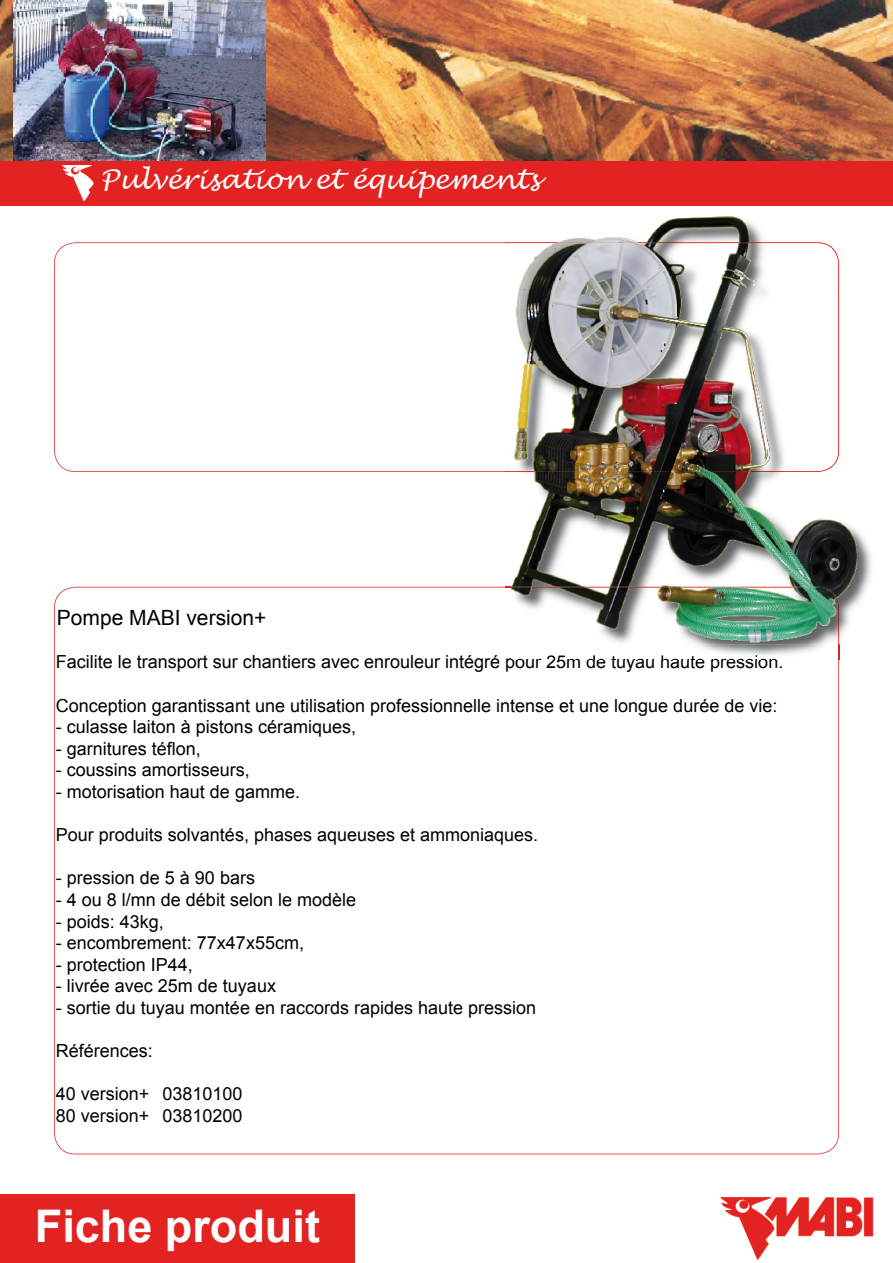
<style>
.page{position:relative;width:893px;height:1263px;background:#fff}
.page>*{position:absolute;margin:0;border:0;box-sizing:border-box;transform-origin:0 0}
.t1{font:700 45px "Arial";color:#fff}
.t2{font:italic 27px "Lucida Handwriting";color:#fff}
.t3{font:21px "Arial";color:#000}
.t4{font:18px/21.6px "Arial";color:#000}
</style>
<div class="page">
<div style="left:0;top:1194px;width:355px;height:69px;background:#e32322"></div>
<img style="left:720px;top:1197px;width:154px;height:63px">
<svg style="left:54px;top:587px;width:785px;height:567px"></svg>
<svg style="left:54px;top:242px;width:451px;height:230px"></svg>
<img style="left:511px;top:534px;width:360px;height:126px">
<img style="left:511px;top:655px;width:271px;height:5px">
<svg style="left:838px;top:644px;width:1px;height:16px"></svg>
<img style="left:505px;top:471px;width:6px;height:173px">
<img style="left:560px;top:216px;width:280px;height:53px">
<img style="left:810px;top:269px;width:50px;height:375px">
<img style="left:511px;top:472px;width:299px;height:115px">
<img style="left:511px;top:587px;width:328px;height:57px">
<img style="left:515px;top:289px;width:263px;height:137px">
<img style="left:511px;top:242px;width:328px;height:47px">
<img style="left:792px;top:288px;width:47px;height:184px">
<img style="left:511px;top:426px;width:281px;height:46px">
<img style="left:0;top:0;width:14px;height:161px">
<img style="left:266px;top:0;width:627px;height:161px">
<img style="left:14px;top:0;width:252px;height:161px">
<div style="left:0;top:161px;width:893px;height:45px;background:#e32322"></div>
<img style="left:63px;top:165px;width:31px;height:36px">
<h2 class="t2" style="left:100px;top:165px;width:441px">Pulvérisation et équipements</h2>
<p class="t3" style="left:57px;top:610px;width:211px">Pompe MABI version+</p>
<p class="t4" style="left:56px;top:653px;width:729px">Facilite le transport sur chantiers avec enrouleur intégré pour 25m de tuyau haute pression.</p>
<p class="t4" style="left:56px;top:696px;width:723px">Conception garantissant une utilisation professionnelle intense et une longue durée de vie:</p>
<p class="t4" style="left:56px;top:718px;width:302px">- culasse laiton à pistons céramiques,</p>
<p class="t4" style="left:56px;top:739px;width:147px">- garnitures téflon,</p>
<p class="t4" style="left:56px;top:761px;width:196px">- coussins amortisseurs,</p>
<p class="t4" style="left:56px;top:783px;width:246px">- motorisation haut de gamme.</p>
<p class="t4" style="left:56px;top:826px;width:484px">Pour produits solvantés, phases aqueuses et ammoniaques.</p>
<p class="t4" style="left:56px;top:869px;width:201px">- pression de 5 à 90 bars</p>
<p class="t4" style="left:56px;top:891px;width:302px">- 4 ou 8 l/mn de débit selon le modèle</p>
<p class="t4" style="left:56px;top:912px;width:110px">- poids: 43kg,</p>
<p class="t4" style="left:56px;top:934px;width:250px">- encombrement: 77x47x55cm,</p>
<p class="t4" style="left:56px;top:955px;width:139px">- protection IP44,</p>
<p class="t4" style="left:56px;top:977px;width:222px">- livrée avec 25m de tuyaux</p>
<p class="t4" style="left:56px;top:999px;width:482px">- sortie du tuyau montée en raccords rapides haute pression</p>
<p class="t4" style="left:56px;top:1042px;width:99px">Références:</p>
<p class="t4" style="left:56px;top:1085px;width:188px">40 version+ 03810100<br>80 version+ 03810200</p>
<h1 class="t1" style="left:35px;top:1210px;width:287px">Fiche produit</h1>
</div>
